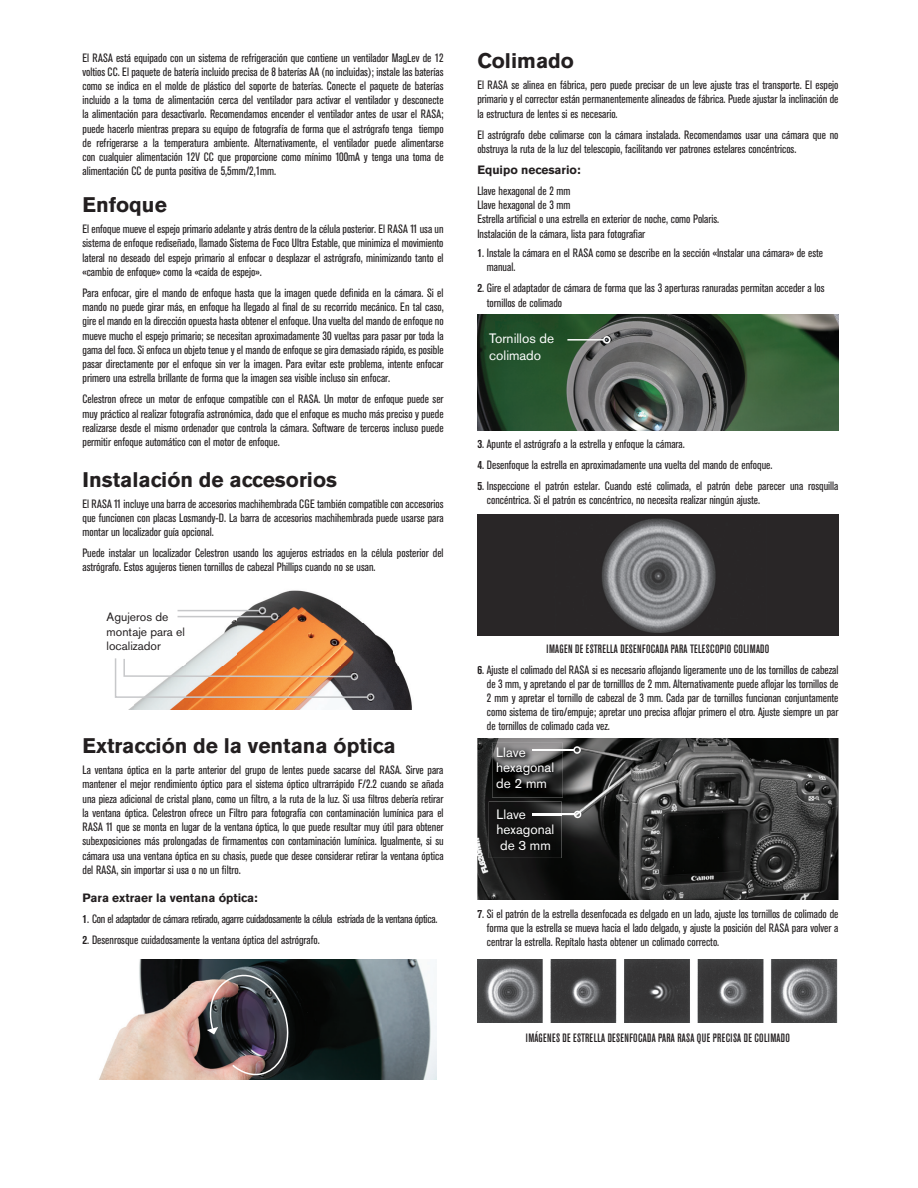
<style>
.page{position:relative;width:918px;height:1188px;background:#fff}
.page>*{position:absolute;margin:0;border:0;box-sizing:border-box;transform-origin:0 0}
.t1{font:700 21px "Akzidenz Grotesk BE";color:#231f20}
.t2{font:13.5px/15.6px "Akzidenz Grotesk BE";color:#fff}
.t3{font:condensed 12px/14.2px "Akzidenz Grotesk BE";color:#231f20;text-align:justify}
.t4{font:500 condensed 12px "Akzidenz Grotesk BE";letter-spacing:.03em;color:#231f20}
.t5{font:condensed 12px "Akzidenz Grotesk BE";letter-spacing:-.02em;color:#231f20}
.t6{font:700 12px "Akzidenz Grotesk BE";color:#231f20}
.t7{font:12px/14.4px "Akzidenz Grotesk BE";color:#231f20}
.s1{font-weight:700}
</style>
<div class="page">
<img style="left:129px;top:590px;width:283px;height:119px">
<img style="left:99px;top:960px;width:338px;height:119px">
<img style="left:477px;top:315px;width:361px;height:116px">
<img style="left:477px;top:514px;width:361px;height:122px">
<img style="left:477px;top:738px;width:361px;height:162px">
<img style="left:477px;top:960px;width:360px;height:62px">
<hr style="left:567px;top:339px;width:37px;height:2px;background:#fff">
<div style="left:603px;top:336px;width:8px;height:8px;border:2px solid #fff;border-radius:50%"></div>
<svg style="left:205px;top:971px;width:84px;height:105px;background:#514b50"></svg>
<hr style="left:532px;top:749px;width:42px;height:2px;background:#fff">
<div style="left:573px;top:746px;width:8px;height:8px;border:2px solid #fff;border-radius:50%"></div>
<hr style="left:533px;top:814px;width:42px;height:1px;background:#fff">
<div style="left:574px;top:811px;width:7px;height:7px;border:2px solid #fff;border-radius:50%"></div>
<img style="left:492px;top:743px;width:71px;height:55px">
<img style="left:532px;top:749px;width:31px;height:2px">
<img style="left:489px;top:801px;width:73px;height:57px">
<svg style="left:533px;top:814px;width:29px;height:1px"></svg>
<hr style="left:178px;top:610px;width:81px;height:1px;background:#c7c8ca">
<div style="left:259px;top:607px;width:7px;height:7px;border:2px solid #c7c8ca;border-radius:50%"></div>
<hr style="left:178px;top:616px;width:94px;height:1px;background:#c7c8ca">
<div style="left:271px;top:613px;width:7px;height:7px;border:2px solid #c7c8ca;border-radius:50%"></div>
<svg style="left:114px;top:657px;width:255px;height:42px"></svg>
<div style="left:367px;top:693px;width:7px;height:8px;border:2px solid #c7c8ca;border-radius:50%"></div>
<p class="t3" style="left:82px;top:50px;width:363px">El RASA está equipado con un sistema de refrigeración que contiene un ventilador MagLev de 12 voltios CC. El paquete de batería incluido precisa de 8 baterías AA (no incluidas); instale las baterías como se indica en el molde de plástico del soporte de baterías. Conecte el paquete de baterías incluido a la toma de alimentación cerca del ventilador para activar el ventilador y desconecte la alimentación para desactivarlo. Recomendamos encender el ventilador antes de usar el RASA; puede hacerlo mientras prepara su equipo de fotografía de forma que el astrógrafo tenga tiempo de refrigerarse a la temperatura ambiente. Alternativamente, el ventilador puede alimentarse con cualquier alimentación 12V CC que proporcione como mínimo 100mA y tenga una toma de alimentación CC de punta positiva de 5,5mm/2,1mm.</p>
<h1 class="t1" style="left:82px;top:193px;width:86px">Enfoque</h1>
<p class="t3" style="left:82px;top:222px;width:363px">El enfoque mueve el espejo primario adelante y atrás dentro de la célula posterior. El RASA 11 usa un sistema de enfoque rediseñado, llamado Sistema de Foco Ultra Estable, que minimiza el movimiento lateral no deseado del espejo primario al enfocar o desplazar el astrógrafo, minimizando tanto el «cambio de enfoque» como la «caída de espejo».</p>
<p class="t3" style="left:82px;top:286px;width:363px">Para enfocar, gire el mando de enfoque hasta que la imagen quede definida en la cámara. Si el mando no puede girar más, en enfoque ha llegado al final de su recorrido mecánico. En tal caso, gire el mando en la dirección opuesta hasta obtener el enfoque. Una vuelta del mando de enfoque no mueve mucho el espejo primario; se necesitan aproximadamente 30 vueltas para pasar por toda la gama del foco. Si enfoca un objeto tenue y el mando de enfoque se gira demasiado rápido, es posible pasar directamente por el enfoque sin ver la imagen. Para evitar este problema, intente enfocar primero una estrella brillante de forma que la imagen sea visible incluso sin enfocar.</p>
<p class="t3" style="left:82px;top:392px;width:363px">Celestron ofrece un motor de enfoque compatible con el RASA. Un motor de enfoque puede ser muy práctico al realizar fotografía astronómica, dado que el enfoque es mucho más preciso y puede realizarse desde el mismo ordenador que controla la cámara. Software de terceros incluso puede permitir enfoque automático con el motor de enfoque.</p>
<h1 class="t1" style="left:82px;top:467px;width:256px">Instalación de accesorios</h1>
<p class="t3" style="left:82px;top:497px;width:363px">El RASA 11 incluye una barra de accesorios machihembrada CGE también compatible con accesorios que funcionen con placas Losmandy-D. La barra de accesorios machihembrada puede usarse para montar un localizador guía opcional.</p>
<p class="t3" style="left:82px;top:546px;width:363px">Puede instalar un localizador Celestron usando los agujeros estriados en la célula posterior del astrógrafo. Estos agujeros tienen tornillos de cabezal Phillips cuando no se usan.</p>
<p class="t7" style="left:107px;top:610px;width:80px">Agujeros de montaje para el localizador</p>
<h1 class="t1" style="left:82px;top:734px;width:315px">Extracción de la ventana óptica</h1>
<p class="t3" style="left:82px;top:763px;width:363px">La ventana óptica en la parte anterior del grupo de lentes puede sacarse del RASA. Sirve para mantener el mejor rendimiento óptico para el sistema óptico ultrarrápido F/2.2 cuando se añada una pieza adicional de cristal plano, como un filtro, a la ruta de la luz. Si usa filtros debería retirar la ventana óptica. Celestron ofrece un Filtro para fotografía con contaminación lumínica para el RASA 11 que se monta en lugar de la ventana óptica, lo que puede resultar muy útil para obtener subexposiciones más prolongadas de firmamentos con contaminación lumínica. Igualmente, si su cámara usa una ventana óptica en su chasis, puede que desee considerar retirar la ventana óptica del RASA, sin importar si usa o no un filtro.</p>
<p class="t6" style="left:82px;top:890px;width:177px">Para extraer la ventana óptica:</p>
<p class="t5" style="left:82px;top:912px;width:356px"><span class="s1">1</span>. Con el adaptador de cámara retirado, agarre cuidadosamente la célula estriada de la ventana óptica.</p>
<p class="t3" style="left:82px;top:933px;width:239px"><span class="s1">2</span>. Desenrosque cuidadosamente la ventana óptica del astrógrafo.</p>
<h1 class="t1" style="left:477px;top:49px;width:98px">Colimado</h1>
<p class="t3" style="left:477px;top:78px;width:363px">El RASA se alinea en fábrica, pero puede precisar de un leve ajuste tras el transporte. El espejo primario y el corrector están permanentemente alineados de fábrica. Puede ajustar la inclinación de la estructura de lentes si es necesario.</p>
<p class="t3" style="left:477px;top:128px;width:363px">El astrógrafo debe colimarse con la cámara instalada. Recomendamos usar una cámara que no obstruya la ruta de la luz del telescopio, facilitando ver patrones estelares concéntricos.</p>
<p class="t6" style="left:477px;top:163px;width:105px">Equipo necesario:</p>
<p class="t3" style="left:477px;top:184px;width:243px;text-align:left">Llave hexagonal de 2 mm<br>Llave hexagonal de 3 mm<br>Estrella artificial o una estrella en exterior de noche, como Polaris.<br>Instalación de la cámara, lista para fotografiar</p>
<p class="t3" style="left:487px;top:246px;width:338px;text-indent:-10px"><span class="s1">1</span>. Instale la cámara en el RASA como se describe en la sección «Instalar una cámara» de este manual.</p>
<p class="t3" style="left:487px;top:281px;width:339px;text-indent:-10px"><span class="s1">2</span>. Gire el adaptador de cámara de forma que las 3 aperturas ranuradas permitan acceder a los tornillos de colimado</p>
<p class="t2" style="left:489px;top:331px;width:66px;line-height:16.2px">Tornillos de colimado</p>
<p class="t3" style="left:477px;top:437px;width:209px"><span class="s1">3</span>. Apunte el astrógrafo a la estrella y enfoque la cámara.</p>
<p class="t3" style="left:477px;top:458px;width:297px"><span class="s1">4</span>. Desenfoque la estrella en aproximadamente una vuelta del mando de enfoque.</p>
<p class="t3" style="left:487px;top:479px;width:353px;text-indent:-10px"><span class="s1">5</span>. Inspeccione el patrón estelar. Cuando esté colimada, el patrón debe parecer una rosquilla concéntrica. Si el patrón es concéntrico, no necesita realizar ningún ajuste.</p>
<p class="t4" style="left:547px;top:642px;width:224px">IMAGEN DE ESTRELLA DESENFOCADA PARA TELESCOPIO COLIMADO</p>
<p class="t3" style="left:487px;top:662px;width:353px;text-indent:-10px"><span class="s1">6</span>. Ajuste el colimado del RASA si es necesario aflojando ligeramente uno de los tornillos de cabezal de 3 mm, y apretando el par de tornilllos de 2 mm. Alternativamente puede aflojar los tornillos de 2 mm y apretar el tornillo de cabezal de 3 mm. Cada par de tornillos funcionan conjuntamente como sistema de tiro/empuje; apretar uno precisa aflojar primero el otro. Ajuste siempre un par de tornillos de colimado cada vez.</p>
<p class="t2" style="left:496px;top:744px;width:59px">Llave hexagonal de 2 mm</p>
<p class="t2" style="left:496px;top:806px;width:59px">Llave hexagonal de 3 mm</p>
<p class="t3" style="left:487px;top:907px;width:353px;text-indent:-10px"><span class="s1">7</span>. Si el patrón de la estrella desenfocada es delgado en un lado, ajuste los tornillos de colimado de forma que la estrella se mueva hacia el lado delgado, y ajuste la posición del RASA para volver a centrar la estrella. Repítalo hasta obtener un colimado correcto.</p>
<p class="t4" style="left:526px;top:1031px;width:266px">IMÁGENES DE ESTRELLA DESENFOCADA PARA RASA QUE PRECISA DE COLIMADO</p>
</div>
